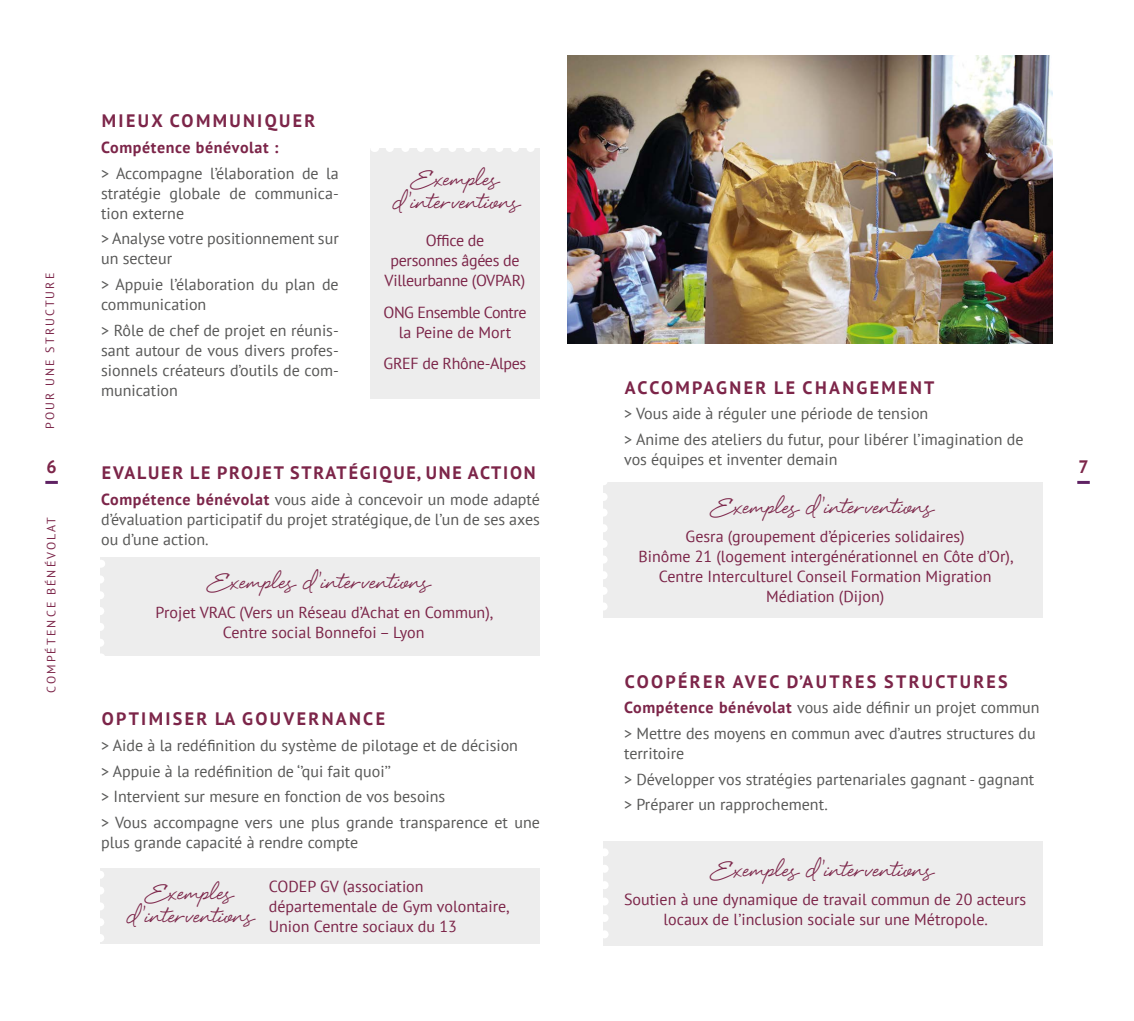
<style>
.page{position:relative;width:1134px;height:1021px;background:#fff}
.page>*{position:absolute;margin:0;border:0;box-sizing:border-box;transform-origin:0 0}
.t1{font:42px "Eye Catching Pro";color:#7c2549}
.t2{font:42px "Eye Catching Pro";letter-spacing:.02em;color:#7c2549}
.t3{font:700 18px "PT Sans";letter-spacing:.13em;color:#7c2549}
.t4{font:700 18px "PT Sans";letter-spacing:.1em;color:#7c2549}
.t5{font:16px/20px "PT Sans";color:#575756}
.t6{font:16px/20px "PT Sans";color:#7c2549;text-align:center}
.t7{font:16px/20px "PT Sans";letter-spacing:-.02em;color:#7c2549;text-align:center}
.t8{font:16px/20px "PT Sans";letter-spacing:-.03em;color:#7c2549;text-align:center}
.t9{font:700 16px "PT Sans";letter-spacing:.04em;color:#7c2549}
.t10{font:12px "PT Sans";letter-spacing:.18em;color:#7c2549}
.s1{font-weight:700;color:#7c2549}
</style>
<div class="page">
<div style="left:370px;top:148px;width:170px;height:250px;background:#ededed"></div>
<div style="left:100px;top:557px;width:440px;height:98px;background:#ededed"></div>
<div style="left:603px;top:482px;width:440px;height:135px;background:#ededed"></div>
<div style="left:603px;top:841px;width:440px;height:104px;background:#ededed"></div>
<div style="left:100px;top:868px;width:440px;height:75px;background:#ededed"></div>
<svg style="left:1077px;top:481px;width:13px;height:3px"></svg>
<svg style="left:390px;top:148px;width:144px;height:4px"></svg>
<svg style="left:603px;top:848px;width:6px;height:98px"></svg>
<svg style="left:100px;top:579px;width:4px;height:76px"></svg>
<svg style="left:100px;top:874px;width:4px;height:70px"></svg>
<svg style="left:603px;top:482px;width:5px;height:136px"></svg>
<svg style="left:45px;top:481px;width:13px;height:3px"></svg>
<img style="left:567px;top:55px;width:485px;height:288px">
<p class="t10" style="left:42px;top:428px;width:157px;rotate:-90deg">POUR UNE STRUCTURE</p>
<p class="t3" style="left:46px;top:455px;width:12px">6</p>
<p class="t10" style="left:44px;top:693px;width:177px;rotate:-90deg">COMPÉTENCE BÉNÉVOLAT</p>
<p class="t3" style="left:102px;top:109px;width:215px">MIEUX COMMUNIQUER</p>
<p class="t9" style="left:101px;top:137px;width:179px">Compétence bénévolat :</p>
<p class="t5" style="left:101px;top:163px;width:239px;text-align:justify">&gt; Accompagne l’élaboration de la stratégie globale de communica&shy;tion externe</p>
<p class="t5" style="left:101px;top:228px;width:239px">&gt; Analyse votre positionnement sur un secteur</p>
<p class="t5" style="left:101px;top:274px;width:239px">&gt; Appuie l’élaboration du plan de communication</p>
<p class="t5" style="left:101px;top:320px;width:239px;text-align:justify">&gt; Rôle de chef de projet en réunis&shy;sant autour de vous divers profes&shy;sionnels créateurs d’outils de com&shy;munication</p>
<h1 class="t1" style="left:413px;top:162px;width:86px">Exemples</h1>
<h1 class="t2" style="left:392px;top:185px;width:128px">d’interventions</h1>
<p class="t7" style="left:385px;top:230px;width:142px">Office de<br>personnes âgées de<br>Villeurbanne (OVPAR)</p>
<p class="t8" style="left:383px;top:301px;width:144px">ONG Ensemble Contre la Peine de Mort</p>
<p class="t7" style="left:384px;top:353px;width:144px">GREF de Rhône-Alpes</p>
<p class="t4" style="left:102px;top:460px;width:435px">EVALUER LE PROJET STRATÉGIQUE, UNE ACTION</p>
<p class="t5" style="left:101px;top:488px;width:440px;text-align:justify"><span class="s1">Compétence bénévolat</span> vous aide à concevoir un mode adapté d’évaluation participatif du projet stratégique, de l’un de ses axes ou d’une action.</p>
<h1 class="t1" style="left:209px;top:565px;width:221px">Exemples d’interventions</h1>
<p class="t6" style="left:156px;top:601px;width:339px">Projet VRAC (Vers un Réseau d’Achat en Commun),<br>Centre social Bonnefoi – Lyon</p>
<p class="t3" style="left:102px;top:707px;width:285px">OPTIMISER LA GOUVERNANCE</p>
<p class="t5" style="left:101px;top:732px;width:440px;line-height:25.6px">&gt; Aide à la redéfinition du système de pilotage et de décision<br>&gt; Appuie à la redéfinition de ‘’qui fait quoi’’<br>&gt; Intervient sur mesure en fonction de vos besoins<br>&gt; Vous accompagne vers une plus grande transparence et une</p>
<p class="t5" style="left:101px;top:832px;width:259px">plus grande capacité à rendre compte</p>
<h1 class="t1" style="left:147px;top:875px;width:86px">Exemples</h1>
<h1 class="t2" style="left:126px;top:898px;width:127px">d’interventions</h1>
<p class="t6" style="left:269px;top:876px;width:242px;text-align:left">CODEP GV (association départementale de Gym volontaire,<br>Union Centre sociaux du 13</p>
<p class="t3" style="left:625px;top:375px;width:311px">ACCOMPAGNER LE CHANGEMENT</p>
<p class="t5" style="left:624px;top:400px;width:401px;line-height:25.6px">&gt; Vous aide à réguler une période de tension<br>&gt; Anime des ateliers du futur, pour libérer l’imagination de</p>
<p class="t5" style="left:624px;top:449px;width:215px">vos équipes et inventer demain</p>
<h1 class="t1" style="left:712px;top:490px;width:221px">Exemples d’interventions</h1>
<p class="t6" style="left:638px;top:526px;width:376px">Gesra (groupement d’épiceries solidaires)<br>Binôme 21 (logement intergénérationnel en Côte d’Or), Centre Interculturel Conseil Formation Migration Médiation (Dijon)</p>
<p class="t3" style="left:625px;top:669px;width:384px">COOPÉRER AVEC D’AUTRES STRUCTURES</p>
<p class="t5" style="left:624px;top:694px;width:417px;line-height:25.6px"><span class="s1">Compétence bénévolat</span> vous aide définir un projet commun &gt; Mettre des moyens en commun avec d’autres structures du</p>
<p class="t5" style="left:624px;top:740px;width:412px;line-height:25.6px">territoire<br>&gt; Développer vos stratégies partenariales gagnant - gagnant &gt; Préparer un rapprochement.</p>
<h1 class="t1" style="left:712px;top:852px;width:221px">Exemples d’interventions</h1>
<p class="t6" style="left:624px;top:888px;width:403px">Soutien à une dynamique de travail commun de 20 acteurs locaux de l’inclusion sociale sur une Métropole.</p>
<p class="t3" style="left:1078px;top:455px;width:12px">7</p>
</div>
